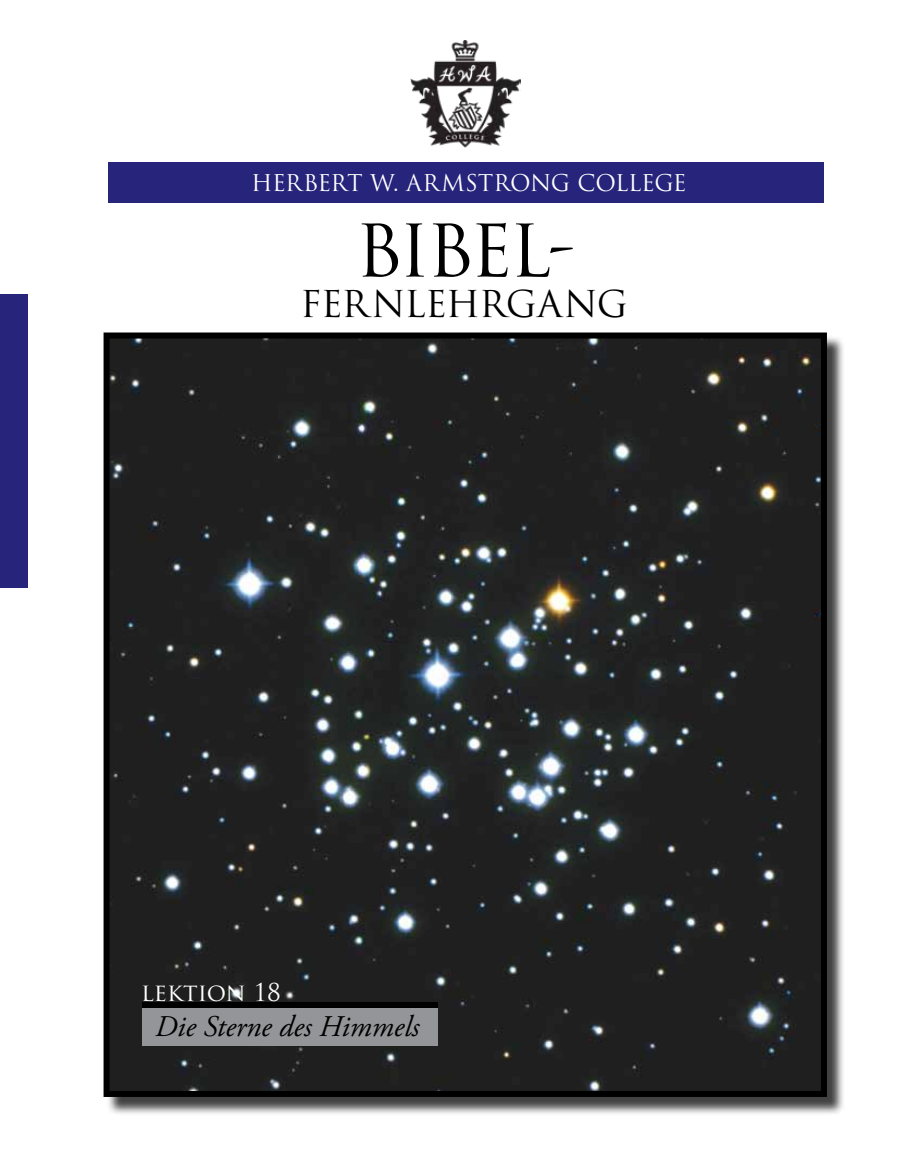
<style>
.page{position:relative;width:905px;height:1175px;background:#fff}
.page>*{position:absolute;margin:0;border:0;box-sizing:border-box;transform-origin:0 0}
.t1{font:70.5px "Trajan Pro";color:#000}
.t2{font:36px "Trajan Pro";letter-spacing:-.02em;color:#000}
.t3{font:italic 30px "Adobe Garamond Pro";color:#000}
.t4{font:24px "Trajan Pro";color:#fff}
.t5{font:22.5px "Trajan Pro";letter-spacing:-.01em;color:#fff}
</style>
<div class="page">
<div style="left:106px;top:335px;width:739px;height:780px;background:#000;opacity:.75"></div>
<img style="left:111px;top:339px;width:708px;height:750px">
<div style="left:104px;top:332px;width:722px;height:764px;border:6px solid #000"></div>
<div style="left:142px;top:1005px;width:295px;height:41px;background:#939598"></div>
<div style="left:142px;top:1001px;width:295px;height:6px;background:#000"></div>
<div style="left:108px;top:162px;width:716px;height:40px;background:#26247b"></div>
<div style="left:0;top:294px;width:27px;height:293px;background:#26247b"></div>
<img style="left:410px;top:40px;width:110px;height:108px">
<p class="t5" style="left:251px;top:168px;width:437px">HERBERT W. ARMSTRONG COLLEGE</p>
<h1 class="t1" style="left:355px;top:206px;width:222px">BIBEL-</h1>
<h2 class="t2" style="left:300px;top:281px;width:329px">FERNLEHRGANG</h2>
<p class="t4" style="left:141px;top:977px;width:141px">lektion 18</p>
<h3 class="t3" style="left:155px;top:1008px;width:266px">Die Sterne des Himmels</h3>
</div>
